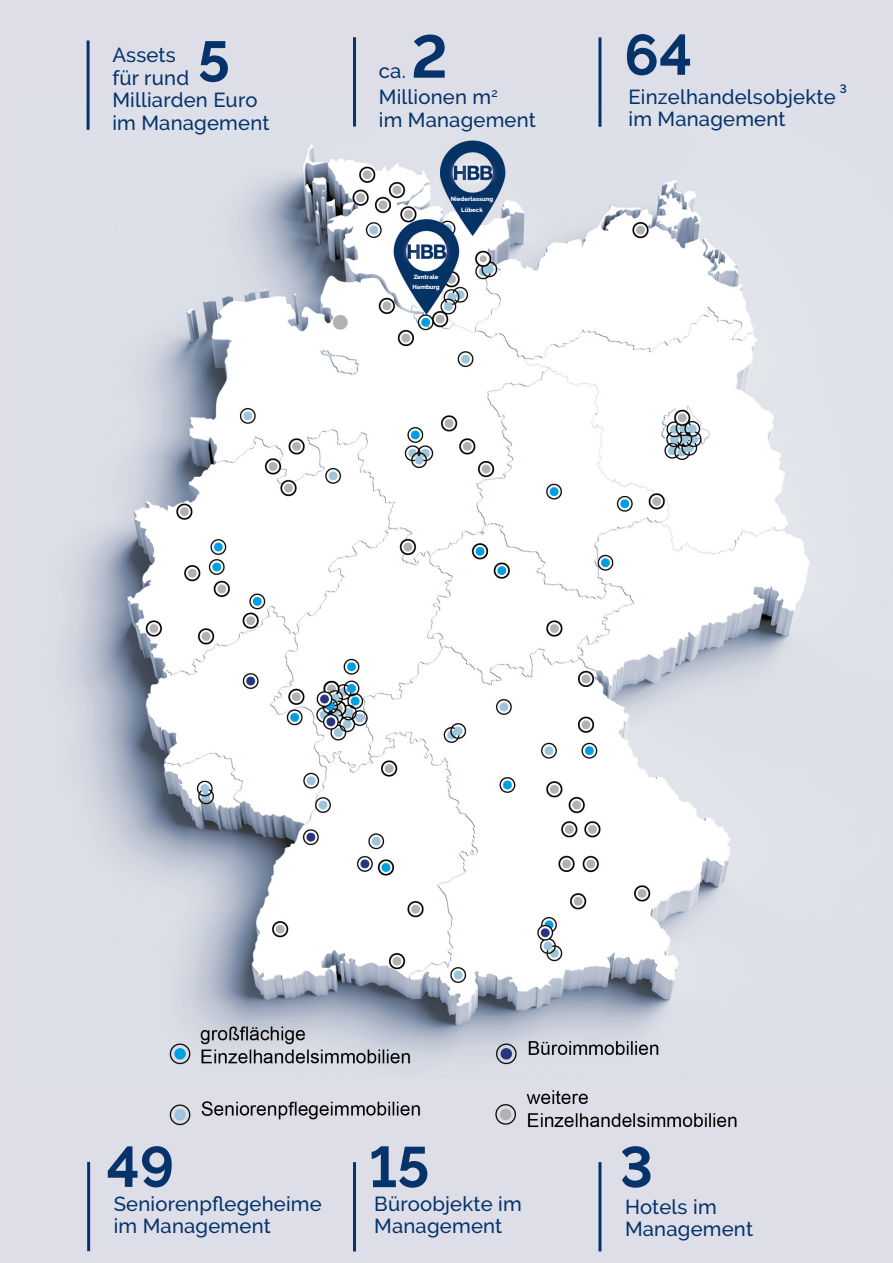
<style>
.page{position:relative;width:893px;height:1263px;background:#fff}
.page>*{position:absolute;margin:0;border:0;box-sizing:border-box;transform-origin:0 0}
.t1{font:700 60px "Raleway";color:#05336a}
.t2{font:700 57px "Raleway";color:#05336a}
.t3{font:500 20.25px/22.5px "Raleway";letter-spacing:.01em;color:#05336a}
.t4{font:600 12px "Raleway";color:#05336a}
.fließtext{font:800 6px/10.5px "Raleway";color:#fff}
</style>
<div class="page">
<img style="left:0;top:0;width:893px;height:1263px">
<hr style="left:353px;top:37px;width:3px;height:90px;background:#05336a">
<hr style="left:598px;top:37px;width:3px;height:90px;background:#05336a">
<hr style="left:87px;top:41px;width:3px;height:89px;background:#05336a">
<hr style="left:87px;top:1162px;width:3px;height:89px;background:#05336a">
<hr style="left:353px;top:1162px;width:3px;height:89px;background:#05336a">
<hr style="left:598px;top:1162px;width:3px;height:89px;background:#05336a">
<p class="t3" style="left:112px;top:44px;width:65px">Assets</p>
<p class="t3" style="left:112px;top:66px;width:78px">für rund</p>
<p class="t2" style="left:198px;top:29px;width:34px">5</p>
<p class="t3" style="left:112px;top:89px;width:159px">Milliarden Euro im Management</p>
<p class="t3" style="left:379px;top:59px;width:28px">ca.</p>
<p class="t1" style="left:411px;top:22px;width:38px">2</p>
<p class="t3" style="left:379px;top:86px;width:120px">Millionen m<sup>2</sup></p>
<p class="t3" style="left:379px;top:108px;width:159px">im Management</p>
<p class="fließtext" style="left:451px;top:194px;width:44px;text-align:center">Niederlassung<br>Lübeck</p>
<p class="fließtext" style="left:412px;top:271px;width:29px">Zentrale<br>Hamburg</p>
<p class="t2" style="left:624px;top:22px;width:70px">64</p>
<p class="t4" style="left:840px;top:81px;width:9px">3</p>
<p class="t3" style="left:628px;top:85px;width:209px">Einzelhandelsobjekte im Management</p>
<p class="t2" style="left:106px;top:1134px;width:70px">49</p>
<p class="t3" style="left:114px;top:1192px;width:210px">Seniorenpflegeheime im Management</p>
<p class="t2" style="left:369px;top:1134px;width:62px">15</p>
<p class="t3" style="left:374px;top:1192px;width:149px">Büroobjekte im<br>Management</p>
<p class="t2" style="left:620px;top:1134px;width:35px">3</p>
<p class="t3" style="left:625px;top:1195px;width:130px">Hotels im<br>Management</p>
</div>
